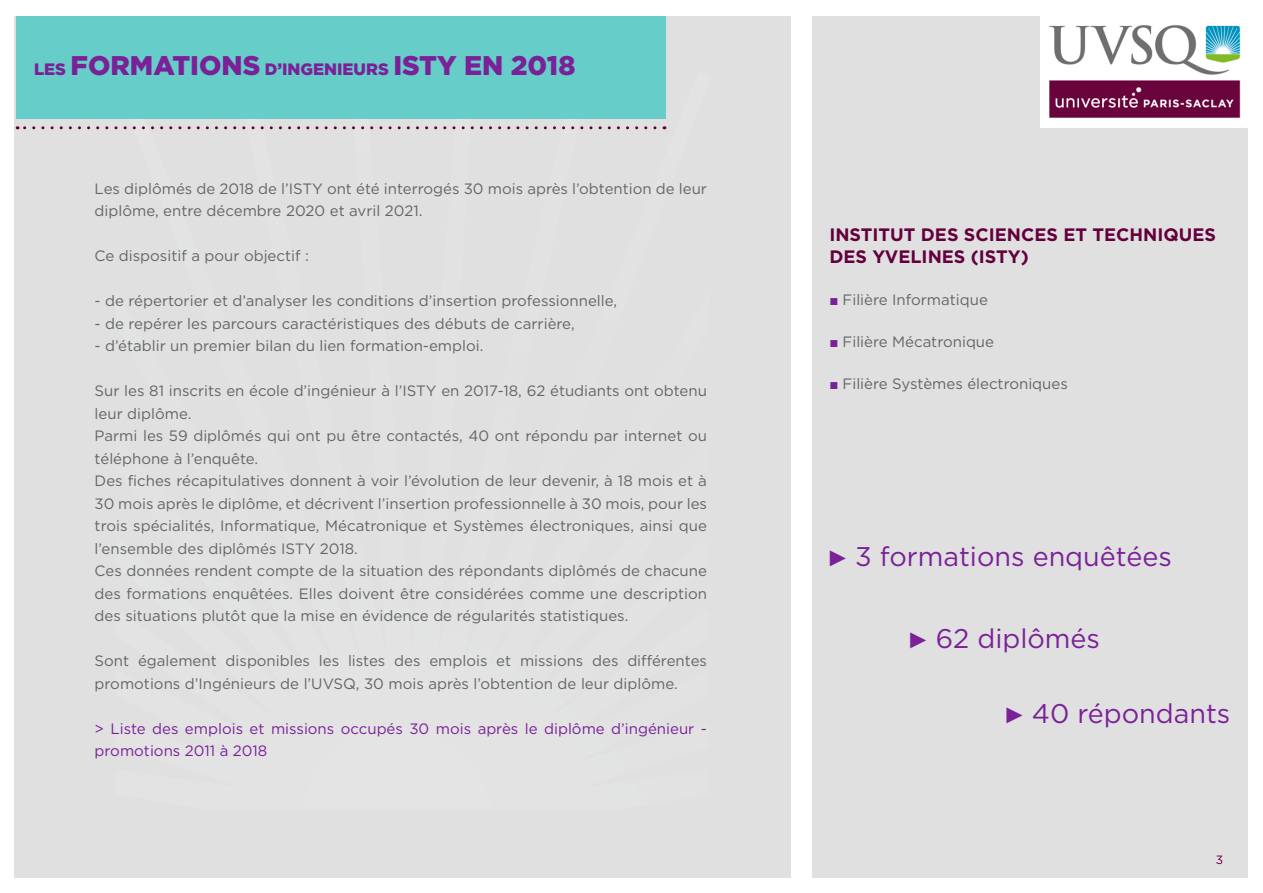
<style>
.page{position:relative;width:1263px;height:893px;background:#fff}
.page>*{position:absolute;margin:0;border:0;box-sizing:border-box;transform-origin:0 0}
.t1{font:27px "Gotham";color:#7b2198}
.t2{font:900 27px "Gotham";color:#7b2198}
.titre_fiche{font:700 18px "Gotham";color:#63003c}
.Sommaire{font:15px/22.5px "Gotham";color:#646567}
.Sommaire-2{font:15px/22.5px "Gotham";color:#7b2198}
.titre_fiche-2{font:15px "Gotham";color:#646567}
.t3{font:12px "Gotham";color:#63003c}
.s1{font-size:16.5px}
.s2{font-family:"Arial";color:#7b2198}
.s3{font-family:"Arial";font-size:22.5px}
</style>
<div class="page">
<div style="left:15px;top:16px;width:776px;height:861px;background:#e0e0e1"></div>
<div style="left:812px;top:16px;width:436px;height:861px;background:#e0e0e1"></div>
<img style="left:1041px;top:16px;width:207px;height:112px">
<svg style="left:17px;top:126px;width:638px;height:3px"></svg>
<div style="left:16px;top:17px;width:649px;height:102px;background:#66cdc8"></div>
<p class="t2" style="left:34px;top:47px;width:543px"><span class="s1">LES</span> FORMATIONS <span class="s1">D’INGENIEURS</span> ISTY EN 2018</p>
<p class="Sommaire" style="left:95px;top:177px;width:614px">Les diplômés de 2018 de l’ISTY ont été interrogés 30 mois après l’obtention de leur diplôme, entre décembre 2020 et avril 2021.</p>
<p class="Sommaire" style="left:95px;top:244px;width:216px">Ce dispositif a pour objectif :</p>
<p class="Sommaire" style="left:95px;top:289px;width:524px">- de répertorier et d’analyser les conditions d’insertion professionnelle,</p>
<p class="Sommaire" style="left:95px;top:312px;width:482px">- de repérer les parcours caractéristiques des débuts de carrière,</p>
<p class="Sommaire" style="left:95px;top:334px;width:390px">- d’établir un premier bilan du lien formation-emploi.</p>
<p class="Sommaire" style="left:95px;top:379px;width:614px">Sur les 81 inscrits en école d’ingénieur à l’ISTY en 2017-18, 62 étudiants ont obtenu leur diplôme.</p>
<p class="Sommaire" style="left:95px;top:424px;width:614px">Parmi les 59 diplômés qui ont pu être contactés, 40 ont répondu par internet ou téléphone à l’enquête.</p>
<p class="Sommaire" style="left:95px;top:469px;width:614px;text-align:justify">Des fiches récapitulatives donnent à voir l’évolution de leur devenir, à 18 mois et à 30 mois après le diplôme, et décrivent l’insertion professionnelle à 30 mois, pour les trois spécialités, Informatique, Mécatronique et Systèmes électroniques, ainsi que l’ensemble des diplômés ISTY 2018.</p>
<p class="Sommaire" style="left:95px;top:559px;width:614px;text-align:justify">Ces données rendent compte de la situation des répondants diplômés de chacune des formations enquêtées. Elles doivent être considérées comme une description des situations plutôt que la mise en évidence de régularités statistiques.</p>
<p class="Sommaire" style="left:95px;top:649px;width:614px">Sont également disponibles les listes des emplois et missions des différentes promotions d’Ingénieurs de l’UVSQ, 30 mois après l’obtention de leur diplôme.</p>
<p class="Sommaire-2" style="left:95px;top:717px;width:614px">&gt; Liste des emplois et missions occupés 30 mois après le diplôme d’ingénieur - promotions 2011 à 2018</p>
<p class="titre_fiche" style="left:829px;top:223px;width:388px">INSTITUT DES SCIENCES ET TECHNIQUES</p>
<p class="titre_fiche" style="left:829px;top:245px;width:201px">DES YVELINES (ISTY)</p>
<p class="titre_fiche-2" style="left:829px;top:290px;width:160px"><span class="s2">■</span> Filière Informatique</p>
<p class="titre_fiche-2" style="left:829px;top:332px;width:166px"><span class="s2">■</span> Filière Mécatronique</p>
<p class="titre_fiche-2" style="left:829px;top:374px;width:240px"><span class="s2">■</span> Filière Systèmes électroniques</p>
<p class="t1" style="left:827px;top:540px;width:347px"><span class="s3">►</span> 3 formations enquêtées</p>
<p class="t1" style="left:907px;top:621px;width:194px"><span class="s3">►</span> 62 diplômés</p>
<p class="t1" style="left:1003px;top:696px;width:228px"><span class="s3">►</span> 40 répondants</p>
<p class="t3" style="left:1216px;top:852px;width:9px">3</p>
</div>
